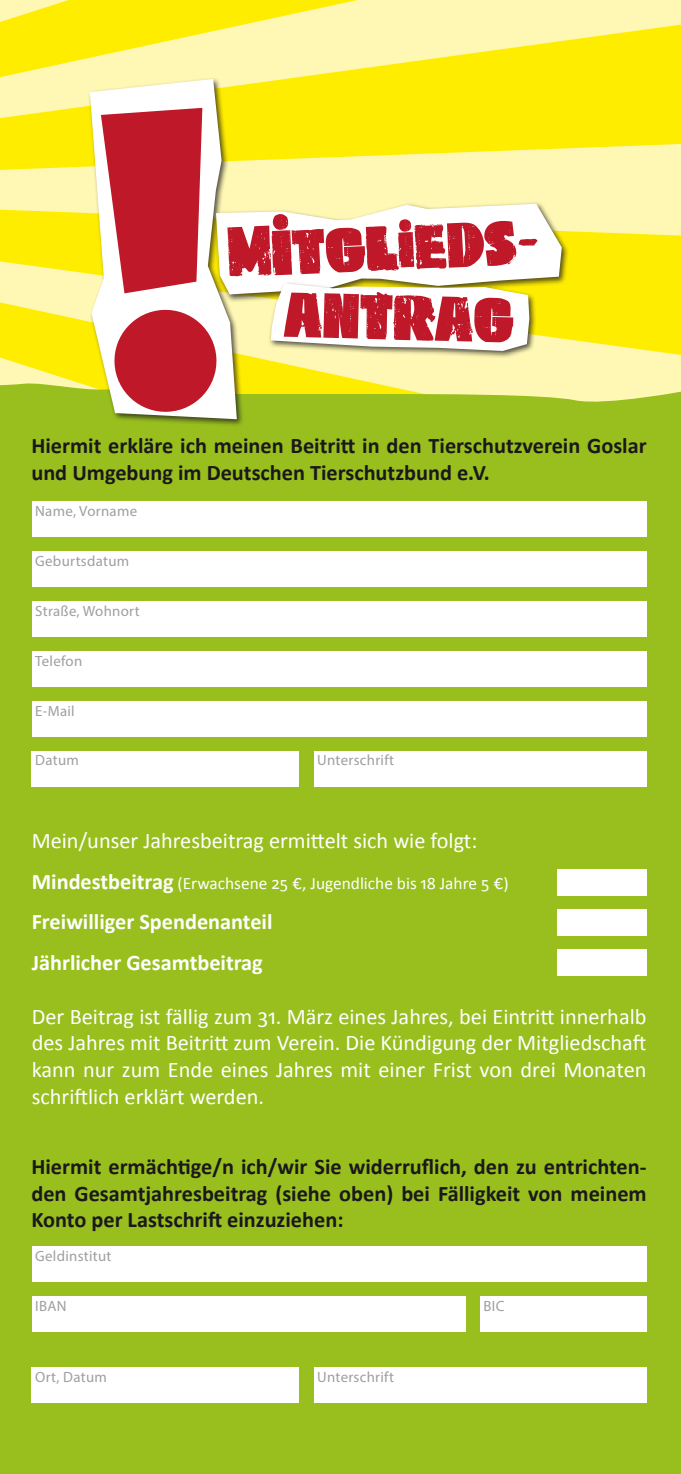
<style>
.page{position:relative;width:681px;height:1474px;background:#fff}
.page>*{position:absolute;margin:0;border:0;box-sizing:border-box;transform-origin:0 0}
.t1{font:700 22.22px/26.8px "Calibri";color:#1b181c}
.t2{font:22.22px/26.8px "Calibri";color:#fff;text-align:justify}
.t3{font:700 22.22px "Calibri";color:#fff}
.t4{font:17.32px "Calibri";color:#fff}
.t5{font:14.88px "Myriad Pro";letter-spacing:.02em;color:#9d9fa0}
.s1{font-weight:700;font-size:22.22px}
</style>
<div class="page">
<div style="left:561px;top:118px;width:120px;height:26px;background:#ffed00"></div>
<svg style="left:561px;top:0;width:120px;height:118px;background:#fff032"></svg>
<div style="left:561px;top:144px;width:120px;height:46px;background:#fff8b4"></div>
<svg style="left:578px;top:190px;width:103px;height:191px;background:#fff148"></svg>
<div style="left:0;top:381px;width:681px;height:1092px;background:#98bf1e"></div>
<div style="left:32px;top:501px;width:614px;height:36px;background:#fff"></div>
<div style="left:32px;top:551px;width:614px;height:36px;background:#fff"></div>
<div style="left:32px;top:601px;width:614px;height:36px;background:#fff"></div>
<div style="left:32px;top:651px;width:614px;height:36px;background:#fff"></div>
<div style="left:32px;top:750px;width:267px;height:36px;background:#fff"></div>
<div style="left:314px;top:750px;width:332px;height:36px;background:#fff"></div>
<div style="left:556px;top:909px;width:90px;height:26px;background:#fff"></div>
<div style="left:556px;top:869px;width:90px;height:26px;background:#fff"></div>
<div style="left:556px;top:949px;width:90px;height:27px;background:#fff"></div>
<div style="left:214px;top:201px;width:355px;height:101px;background:#1b181c;opacity:.75"></div>
<div style="left:32px;top:1246px;width:614px;height:36px;background:#fff"></div>
<div style="left:32px;top:1296px;width:433px;height:36px;background:#fff"></div>
<div style="left:480px;top:1296px;width:166px;height:36px;background:#fff"></div>
<div style="left:32px;top:1367px;width:267px;height:36px;background:#fff"></div>
<div style="left:314px;top:1367px;width:332px;height:36px;background:#fff"></div>
<svg style="left:0;top:0;width:561px;height:423px"></svg>
<div style="left:32px;top:701px;width:614px;height:35px;background:#fff"></div>
<p class="t1" style="left:31px;top:431px;width:616px">Hiermit erkläre ich meinen Beitritt in den Tierschutzverein Goslar und Umgebung im Deutschen Tierschutzbund e.V.</p>
<p class="t5" style="left:35px;top:502px;width:103px">Name, Vorname</p>
<p class="t5" style="left:35px;top:552px;width:95px">Geburtsdatum</p>
<p class="t5" style="left:35px;top:601px;width:106px">Straße, Wohnort</p>
<p class="t5" style="left:35px;top:651px;width:49px">Telefon</p>
<p class="t5" style="left:35px;top:701px;width:41px">E-Mail</p>
<p class="t5" style="left:35px;top:751px;width:45px">Datum</p>
<p class="t5" style="left:317px;top:751px;width:78px">Unterschrift</p>
<p class="t2" style="left:32px;top:826px;width:447px">Mein/unser Jahresbeitrag ermittelt sich wie folgt:</p>
<p class="t4" style="left:32px;top:872px;width:478px"><span class="s1">Mindestbeitrag</span> (Erwachsene 25 €, Jugendliche bis 18 Jahre 5 €)</p>
<p class="t3" style="left:32px;top:908px;width:242px">Freiwilliger Spendenanteil</p>
<p class="t3" style="left:32px;top:948px;width:232px">Jährlicher Gesamtbeitrag</p>
<p class="t2" style="left:32px;top:1001px;width:616px">Der Beitrag ist fällig zum 31. März eines Jahres, bei Eintritt innerhalb des Jahres mit Beitritt zum Verein. Die Kündigung der Mitgliedschaft kann nur zum Ende eines Jahres mit einer Frist von drei Monaten schriftlich erklärt werden.</p>
<p class="t1" style="left:31px;top:1151px;width:616px;text-align:justify">Hiermit ermächtige/n ich/wir Sie widerruflich, den zu entrichten&shy;den Gesamtjahresbeitrag (siehe oben) bei Fälligkeit von meinem Konto per Lastschrift einzuziehen:</p>
<p class="t5" style="left:35px;top:1246px;width:78px">Geldinstitut</p>
<p class="t5" style="left:35px;top:1296px;width:33px">IBAN</p>
<p class="t5" style="left:483px;top:1296px;width:22px">BIC</p>
<p class="t5" style="left:35px;top:1367px;width:73px">Ort, Datum</p>
<p class="t5" style="left:317px;top:1367px;width:78px">Unterschrift</p>
</div>
